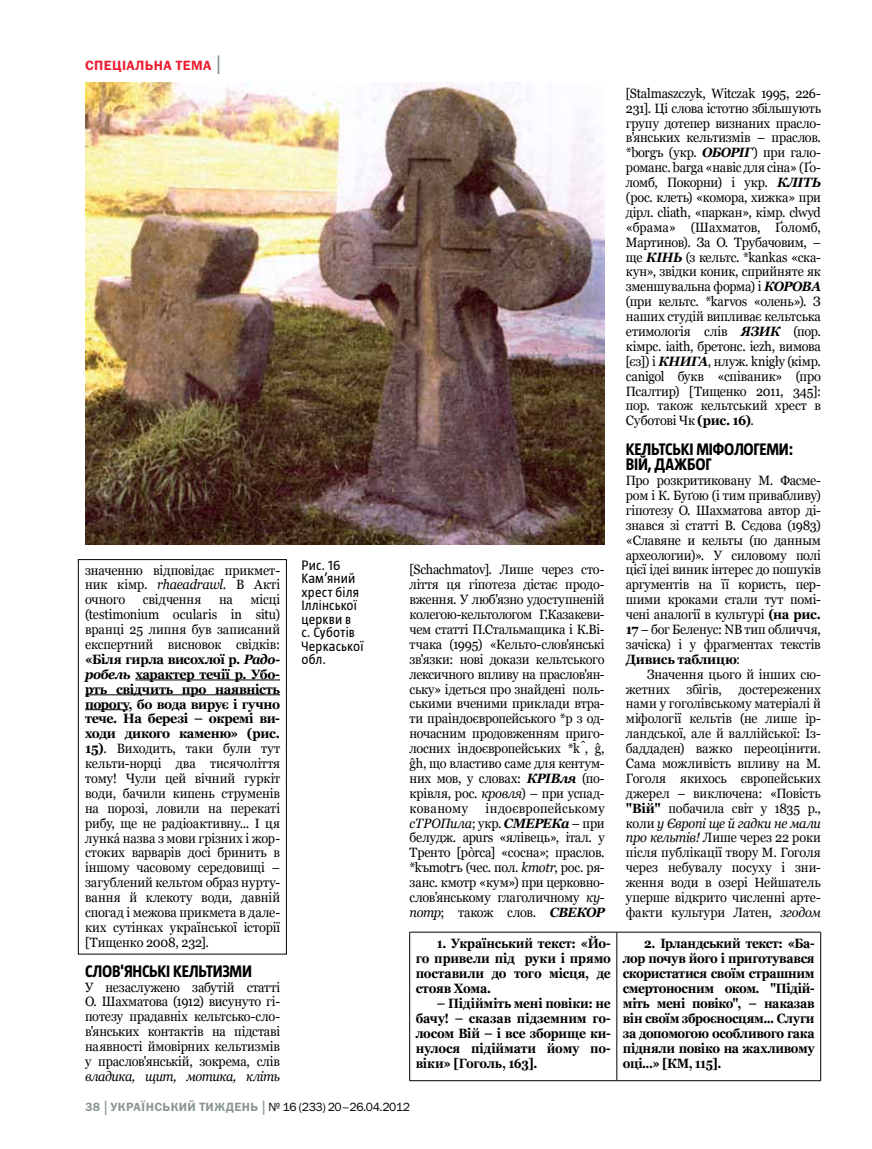
<style>
.page{position:relative;width:872px;height:1149px;background:#fff}
.page>*{position:absolute;margin:0;border:0;box-sizing:border-box;transform-origin:0 0}
.t1{font:700 16.5px "UT Magazine";letter-spacing:.075em;color:#000;scale:.94 1}
.t2{font:13.5px/14.9px "Georgia";letter-spacing:-.01em;color:#000;text-align:justify;scale:.94 1}
.t3{font:700 13.5px/15px "Georgia";letter-spacing:-.02em;color:#000;text-align:justify;scale:.9 1}
.t4{font:13.5px/13.5px "UT Magazine";letter-spacing:.015em;color:#000}
.t5{font:italic 13.5px "Georgia";letter-spacing:-.035em;color:#000;scale:.94 1}
.t6{font:13.5px "Franklin Gothic Demi C";letter-spacing:.03em;color:#ed1b2f}
.t7{font:12px "Franklin Gothic Book C";letter-spacing:-.03em;color:#000}
.s1{font-family:"Franklin Gothic Book C";font-size:27px;color:#889691}
.s2{font-style:italic}
.s3{font-weight:700}
.s4{font-weight:700;font-style:italic}
.s5{font-family:"Franklin Gothic Demi C";color:#889691}
.s6{font-size:21px;color:#889691}
</style>
<div class="page">
<hr style="left:135px;top:679px;width:145px;height:1px;background:#000">
<hr style="left:85px;top:694px;width:195px;height:1px;background:#000">
<hr style="left:85px;top:709px;width:43px;height:1px;background:#000">
<img style="left:85px;top:83px;width:519px;height:461px">
<hr style="left:616px;top:932px;width:1px;height:148px;background:#000">
<hr style="left:409px;top:931px;width:208px;height:1px;background:#000">
<hr style="left:409px;top:932px;width:1px;height:148px;background:#000">
<hr style="left:617px;top:931px;width:204px;height:1px;background:#000">
<hr style="left:820px;top:932px;width:1px;height:148px;background:#000">
<hr style="left:409px;top:1080px;width:208px;height:1px;background:#000">
<hr style="left:617px;top:1080px;width:204px;height:1px;background:#000">
<div style="left:78px;top:559px;width:208px;height:395px;border:1px solid #000"></div>
<p class="t6" style="left:85px;top:57px;width:70px">спеціальна</p>
<p class="t6" style="left:176px;top:57px;width:51px">тема<span class="s1">|</span></p>
<p class="t2" style="left:85px;top:562px;width:209px">значенню відповідає прикмет&shy;ник кімр. <span class="s2">rhaeadrawl</span>. В Акті очного</p>
<p class="t2" style="left:85px;top:592px;width:209px;text-indent:165px">місці (testimonium ocularis in situ) вранці 25 липня був записаний експертний висновок свідків: <span class="s3">«Біля гирла висохлої р.</span> <span class="s4">Радо&shy;робель</span> <span class="s3">характер течії р. Убо&shy;рть свідчить про наявність порогу, бо вода вирує і гучно тече. На березі – окремі ви&shy;ходи дикого каменю» (рис.<br>15)</span>. Виходить, таки були тут кельти-норці два тисячоліття тому! Чули цей вічний гуркіт води, бачили кипень струменів на порозі, ловили на перекаті рибу, ще не радіоактивну... І ця лункá назва з мови грізних і жор&shy;стоких варварів досі бринить в іншому часовому середовищі – загублений кельтом образ нурту&shy;вання й клекоту води, давній спогад і межова прикмета в дале&shy;ких сутінках української історії [Тищенко 2008, 232].</p>
<p class="t1" style="left:85px;top:961px;width:140px">Слов'янські кельтизми</p>
<p class="t2" style="left:85px;top:979px;width:209px">У незаслужено забутій статті О. Шахматова (1912) висунуто гі&shy;потезу прадавніх кельтсько-сло&shy;в'янських контактів на підставі наявності ймовірних кельтизмів у праслов'янській, зокрема, слів</p>
<p class="t5" style="left:85px;top:1067px;width:209px">владика, щит, мотика, кліть</p>
<p class="t2" style="left:143px;top:592px;width:64px">свідчення</p>
<p class="t2" style="left:219px;top:592px;width:16px">на</p>
<p class="t4" style="left:301px;top:558px;width:64px">Рис. 16<br>Кам’яний хрест біля<br>Іллінської церкви в с. Суботів<br>Черкаської обл.</p>
<p class="t2" style="left:409px;top:562px;width:209px">[Schachmatov]. Лише через сто&shy;ліття ця гіпотеза дістає продо&shy;вження. У люб'язно удоступненій колегою-кельтологом Г.Казакеви&shy;чем статті П.Стальмащика і К.Ві&shy;тчака (1995) «Кельто-слов'янські зв'язки: нові докази кельтського лексичного впливу на праслов'ян&shy;ську» ідеться про знайдені поль&shy;ськими вченими приклади втра&shy;ти праіндоєвропейського *р з од&shy;ночасним продовженням приго&shy;лосних індоєвропейських *k̂, ĝ, ĝh, що властиво саме для кентум&shy;них мов, у словах: <span class="s4">КРІВля</span> (по&shy;крівля, рос. <span class="s2">кровля</span>) – при успад&shy;кованому</p>
<p class="t2" style="left:409px;top:800px;width:209px;text-indent:76px">індоєвропейському <span class="s2">сТРОПила</span>; укр. <span class="s4">СМЕРЕКа</span> – при белудж. apurs «ялівець», італ. у Тренто [pòrca] «сосна»; праслов. *kъmotrъ (чес. пол. <span class="s2">kmotr</span>, рос. ря&shy;занс. кмотр «кум») при церковно&shy;слов’янському глаголичному <span class="s2">ку&shy;потр</span>; також слов. <span class="s4">СВЕКОР</span></p>
<p class="t3" style="left:416px;top:935px;width:218px;text-indent:21px">1. Український текст: «Йо&shy;го привели під руки і прямо поставили до того місця, де стояв Хома.</p>
<p class="t3" style="left:416px;top:995px;width:218px;text-indent:21px">– Підійміть мені повіки: не бачу! – сказав підземним го&shy;лосом Вій – і все зборище ки&shy;нулося підіймати йому по&shy;віки» [Гоголь, 163].</p>
<p class="t7" style="left:85px;top:1099px;width:326px"><span class="s5">38</span><span class="s6">|</span><span class="s5">УКРАЇНСЬКИЙ ТИЖДЕНЬ</span><span class="s6">|</span>№ 16 (233) 20–26.04.2012</p>
<p class="t2" style="left:626px;top:86px;width:209px">[Stalmaszczyk, Witczak 1995, 226- 231]. Ці слова істотно збільшують групу дотепер визнаних прасло&shy;в'янських кельтизмів – праслов. *borgъ (укр. <span class="s4">ОБОРІГ</span>) при гало&shy;романс. barga «навіс для сіна» (Ґо&shy;ломб, Покорни) і укр. <span class="s4">КЛІТЬ </span>(рос. клеть) «комора, хижка» при дірл. cliath, «паркан», кімр. clwyd «брама» (Шахматов, Ґоломб, Мартинов). За О. Трубачовим, – ще <span class="s4">КІНЬ</span> (з кельтс. *kankas «ска&shy;кун», звідки коник, сприйняте як зменшувальна форма) і <span class="s4">КОРОВА </span>(при кельтс. *karvos «олень»). З наших студій випливає кельтська етимологія слів <span class="s4">ЯЗИК</span> (пор. кімрс. iaith, бретонс. iezh, вимова [єз]) і <span class="s4">КНИГА</span>, нлуж. knigły (кімр. canigol букв «співаник» (про Псалтир) [Тищенко 2011, 345]: пор. також кельтський хрест в Суботові Чк <span class="s3">(рис. 16)</span>.</p>
<p class="t1" style="left:626px;top:440px;width:104px">Кельтські міфолог</p>
<p class="t1" style="left:759px;top:440px;width:37px">еми :</p>
<p class="t1" style="left:626px;top:455px;width:75px">Вій, Дажбог</p>
<p class="t2" style="left:626px;top:473px;width:209px">Про розкритиковану М. Фасме&shy;ром і К. Буґою (і тим привабливу) гіпотезу О. Шахматова автор ді&shy;знався зі статті В. Сєдова (1983) «Славяне и кельты (по данным археологии)». У силовому полі цієї ідеі виник інтерес до пошуків аргументів на її користь, пер&shy;шими кроками стали тут помі&shy;чені аналогії в культурі <span class="s3">(на рис.<br>17</span> – бог Беленус: NB тип обличчя, зачіска) і у фрагментах текстів <span class="s3">Дивись таблицю</span>:</p>
<p class="t2" style="left:626px;top:666px;width:209px;text-indent:21px">Значення цього й інших сю&shy;жетних збігів, достережених нами у гоголівському матеріалі й міфології кельтів (не лише ір&shy;ландської, але й валлійської: Із&shy;баддаден) важко переоцінити.<br>Сама можливість впливу на М.<br>Гоголя якихось європейських джерел – виключена: «Повість <span class="s3">"Вій"</span> побачила світ у 1835 р., коли <span class="s2">у Європі ще й гадки не мали про кельтів!</span> Лише через 22 роки після публікації твору М. Гоголя через небувалу посуху і зни&shy;ження води в озері Нейшатель уперше відкрито численні арте&shy;факти культури Латен, <span class="s2">згодом</span></p>
<p class="t3" style="left:623px;top:935px;width:215px;text-indent:21px">2. Ірландський текст: «Ба&shy;лор почув його і приготувався скористатися своїм страшним смертоносним оком. "Підій&shy;міть мені повіко", – наказав він своїм зброєносцям... Слуги за допомогою особливого гака підняли повіко на жахливому оці...» [КМ, 115].</p>
</div>
